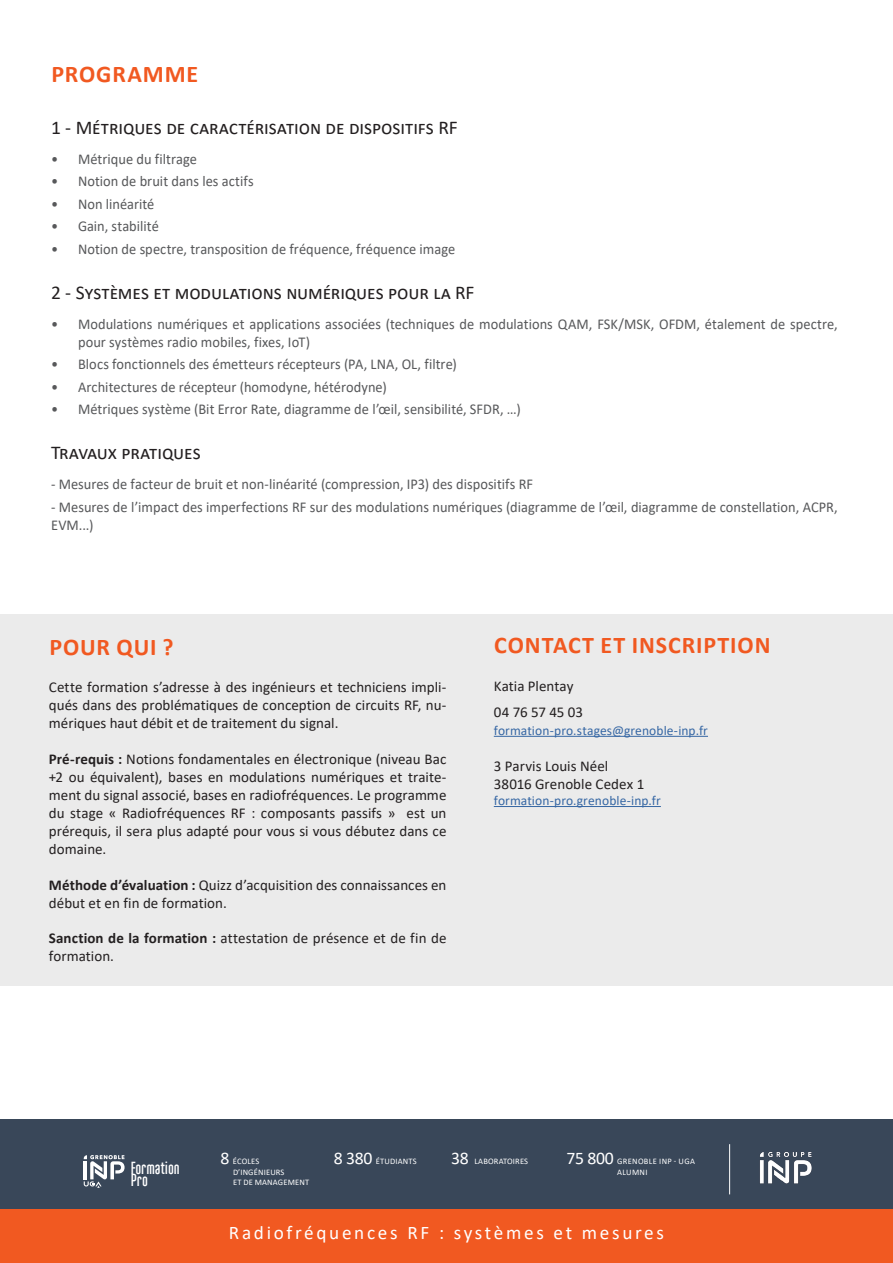
<style>
.page{position:relative;width:893px;height:1263px;background:#fff}
.page>*{position:absolute;margin:0;border:0;box-sizing:border-box;transform-origin:0 0}
.t1{font:700 24px "Calibri";letter-spacing:.035em;color:#f15921}
.t2{font:19.5px "Calibri";letter-spacing:-.005em;color:#231f20}
.t3{font:19.2px "Calibri";letter-spacing:.14em;color:#fff}
.t4{font:700 17.4px/12.8px "Ando";color:#fff}
.t5{font:15px/18px "Calibri";letter-spacing:.005em;color:#57585a;scale:.96 1}
.t6{font:15px/18px "Calibri";color:#231f20;text-align:justify}
.t7{font:13.5px "Calibri";letter-spacing:.01em;color:#3667a4}
.t8{font:8.55px/10.2px "Calibri";letter-spacing:.02em;color:#fff}
.t9{font:8.55px/10.2px "Calibri";letter-spacing:.04em;color:#fff;text-align:center}
.s1{font-weight:700}
.s2{font-size:17.7px}
</style>
<div class="page">
<div style="left:0;top:1120px;width:893px;height:143px;background:#394759"></div>
<hr style="left:729px;top:1144px;width:1px;height:50px;background:#fff">
<svg style="left:84px;top:1155px;width:41px;height:33px"></svg>
<img style="left:760px;top:1152px;width:52px;height:32px">
<hr style="left:0;top:1209px;width:1px;height:54px;background:#f15921">
<div style="left:0;top:614px;width:893px;height:372px;background:#ebebeb"></div>
<hr style="left:494px;top:736px;width:214px;height:1px;background:#3667a4">
<hr style="left:494px;top:806px;width:167px;height:1px;background:#3667a4">
<div style="left:1px;top:1209px;width:892px;height:54px;background:#f15921"></div>
<p class="t1" style="left:51px;top:57px;width:148px">PROGRAMME</p>
<p class="t2" style="left:51px;top:114px;width:408px">1 - Métriques de caractérisation de dispositifs RF</p>
<p class="t5" style="left:51px;top:149px;width:154px">• Métrique du filtrage</p>
<p class="t5" style="left:51px;top:172px;width:213px">• Notion de bruit dans les actifs</p>
<p class="t5" style="left:51px;top:194px;width:109px">• Non linéarité</p>
<p class="t5" style="left:51px;top:217px;width:114px">• Gain, stabilité</p>
<p class="t5" style="left:51px;top:239px;width:422px">• Notion de spectre, transposition de fréquence, fréquence image</p>
<p class="t2" style="left:51px;top:279px;width:425px">2 - Systèmes et modulations numériques pour la RF</p>
<p class="t5" style="left:78px;top:314px;width:793px;text-indent:-27px">• Modulations numériques et applications associées (techniques de modulations QAM, FSK/MSK, OFDM, étalement de spectre, pour systèmes radio mobiles, fixes, IoT)</p>
<p class="t5" style="left:51px;top:355px;width:424px">• Blocs fonctionnels des émetteurs récepteurs (PA, LNA, OL, filtre)</p>
<p class="t5" style="left:51px;top:377px;width:351px">• Architectures de récepteur (homodyne, hétérodyne)</p>
<p class="t5" style="left:51px;top:400px;width:491px">• Métriques système (Bit Error Rate, diagramme de l’œil, sensibilité, SFDR, …)</p>
<p class="t2" style="left:51px;top:439px;width:151px">Travaux pratiques</p>
<p class="t5" style="left:51px;top:475px;width:504px">- Mesures de facteur de bruit et non-linéarité (compression, IP3) des dispositifs RF</p>
<p class="t5" style="left:51px;top:497px;width:821px">- Mesures de l’impact des imperfections RF sur des modulations numériques (diagramme de l’œil, diagramme de constellation, ACPR,<br>EVM...)</p>
<p class="t1" style="left:49px;top:630px;width:126px">POUR QUI ?</p>
<p class="t6" style="left:49px;top:678px;width:399px">Cette formation s’adresse à des ingénieurs et techniciens impli&shy;qués dans des problématiques de conception de circuits RF, nu&shy;mériques haut débit et de traitement du signal.</p>
<p class="t6" style="left:49px;top:750px;width:399px"><span class="s1">Pré-requis :</span> Notions fondamentales en électronique (niveau Bac +2 ou équivalent), bases en modulations numériques et traite&shy;ment du signal associé, bases en radiofréquences. Le programme du stage « Radiofréquences RF : composants passifs » est un prérequis, il sera plus adapté pour vous si vous débutez dans ce domaine.</p>
<p class="t6" style="left:49px;top:876px;width:399px"><span class="s1">Méthode d’évaluation :</span> Quizz d’acquisition des connaissances en début et en fin de formation.</p>
<p class="t6" style="left:49px;top:928px;width:399px"><span class="s1">Sanction de la formation :</span> attestation de présence et de fin de formation.</p>
<p class="t1" style="left:494px;top:628px;width:278px">CONTACT ET INSCRIPTION</p>
<p class="t6" style="left:494px;top:677px;width:81px">Katia Plentay</p>
<p class="t6" style="left:494px;top:702px;width:91px">04 76 57 45 03</p>
<p class="t7" style="left:494px;top:721px;width:216px">formation-pro.stages@grenoble-inp.fr</p>
<p class="t6" style="left:494px;top:756px;width:116px">3 Parvis Louis Néel</p>
<p class="t6" style="left:494px;top:774px;width:152px">38016 Grenoble Cedex 1</p>
<p class="t7" style="left:494px;top:791px;width:169px">formation-pro.grenoble-inp.fr</p>
<p class="t4" style="left:131px;top:1161px;width:51px">Formation<br>Pro</p>
<p class="t8" style="left:233px;top:1156px;width:78px;text-indent:-13px"><span class="s2">8</span> ÉCOLES<br>D’INGÉNIEURS<br>ET DE MANAGEMENT</p>
<p class="t8" style="left:334px;top:1156px;width:84px"><span class="s2">8 380</span> ÉTUDIANTS</p>
<p class="t8" style="left:451px;top:1156px;width:78px"><span class="s2">38</span> LABORATOIRES</p>
<p class="t9" style="left:566px;top:1156px;width:130px"><span class="s2">75 800</span> GRENOBLE INP - UGA<br>ALUMNI</p>
<p class="t3" style="left:229px;top:1220px;width:437px">Radiofréquences RF : systèmes et mesures</p>
</div>
